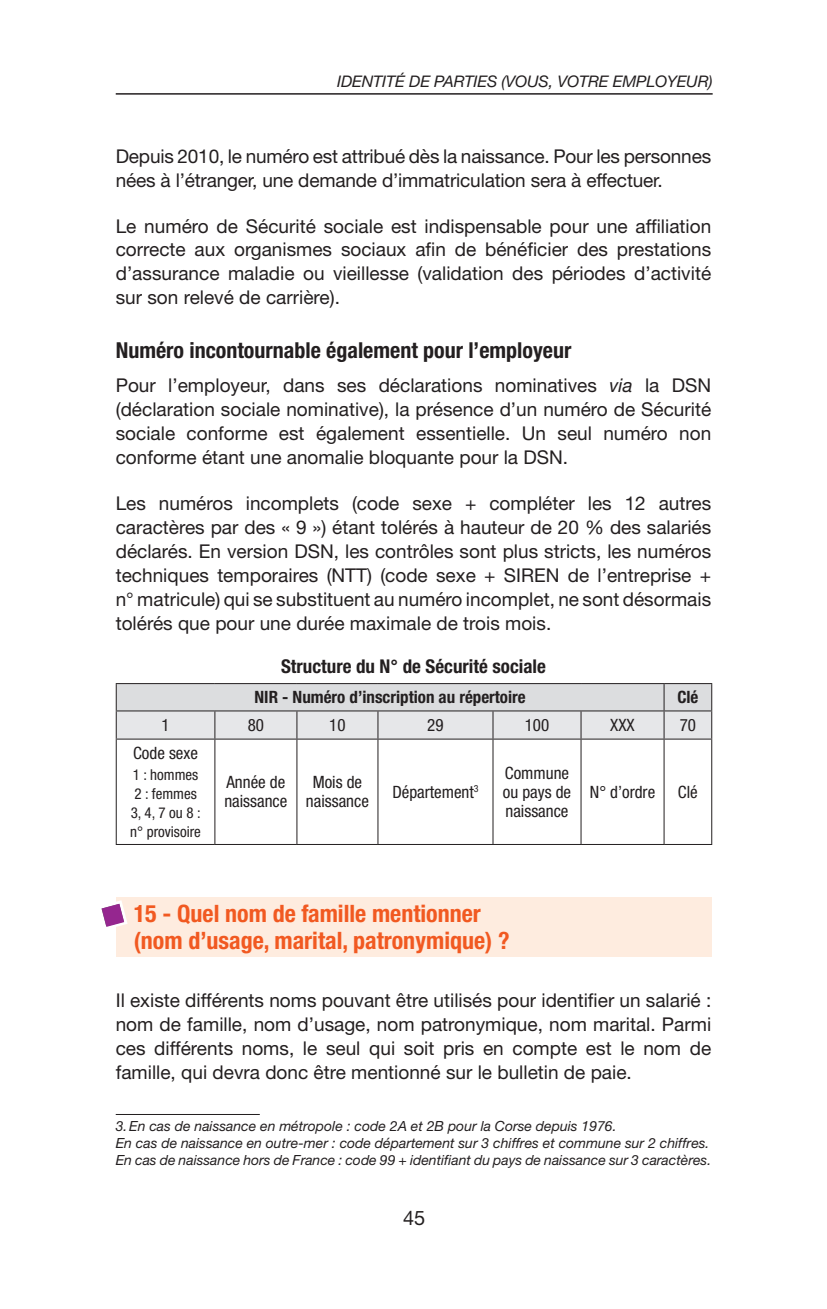
<style>
.page{position:relative;width:827px;height:1309px;background:#fff}
.page>*{position:absolute;margin:0;border:0;box-sizing:border-box;transform-origin:0 0}
._02-Sous-titre_CHAPITRE__section{font:700 condensed 24px/26.4px "Helvetica Neue LT Std";color:#f15921}
._03-Titre_troisième_niveau{font:700 condensed 22px "Helvetica Neue LT Std";color:#231f20}
.t1{font:20px "Helvetica Neue LT Std";color:#231f20}
.Texte_courant{font:19px/24px "Helvetica Neue LT Std";color:#231f20;text-align:justify}
.Titre_illu_et_tableaux{font:700 condensed 19px "Helvetica Neue LT Std";color:#231f20}
.Texte_tableau{font:condensed 17px/19px "Helvetica Neue LT Std";color:#231f20}
.Titre_texte_tableau{font:700 condensed 17px "Helvetica Neue LT Std";color:#231f20}
.t2{font:italic 16px "Helvetica Neue LT Std";letter-spacing:-.01em;color:#231f20}
.Texte_tableau-2{font:condensed 15px/19px "Helvetica Neue LT Std";color:#231f20}
.Note_de_bas_de_page{font:italic 14px "Helvetica Neue LT Std";color:#231f20}
.s1{font-style:italic}
</style>
<div class="page">
<hr style="left:116px;top:93px;width:596px;height:2px;background:#231f20">
<svg style="left:116px;top:683px;width:596px;height:55px;background:#d7d8da"></svg>
<hr style="left:116px;top:738px;width:99px;height:1px;background:#231f20">
<hr style="left:116px;top:739px;width:1px;height:105px;background:#231f20">
<hr style="left:215px;top:738px;width:82px;height:1px;background:#231f20">
<hr style="left:214px;top:739px;width:1px;height:105px;background:#231f20">
<hr style="left:297px;top:738px;width:81px;height:1px;background:#231f20">
<hr style="left:296px;top:739px;width:1px;height:105px;background:#231f20">
<hr style="left:378px;top:738px;width:115px;height:1px;background:#231f20">
<hr style="left:377px;top:739px;width:1px;height:105px;background:#231f20">
<hr style="left:493px;top:738px;width:88px;height:1px;background:#231f20">
<hr style="left:492px;top:739px;width:1px;height:105px;background:#231f20">
<hr style="left:581px;top:738px;width:83px;height:1px;background:#231f20">
<hr style="left:580px;top:739px;width:1px;height:105px;background:#231f20">
<hr style="left:664px;top:738px;width:48px;height:1px;background:#231f20">
<hr style="left:663px;top:739px;width:1px;height:105px;background:#231f20">
<hr style="left:711px;top:739px;width:1px;height:105px;background:#231f20">
<hr style="left:116px;top:844px;width:99px;height:1px;background:#231f20">
<hr style="left:215px;top:844px;width:82px;height:1px;background:#231f20">
<hr style="left:297px;top:844px;width:81px;height:1px;background:#231f20">
<hr style="left:378px;top:844px;width:115px;height:1px;background:#231f20">
<hr style="left:493px;top:844px;width:88px;height:1px;background:#231f20">
<hr style="left:581px;top:844px;width:83px;height:1px;background:#231f20">
<hr style="left:664px;top:844px;width:48px;height:1px;background:#231f20">
<div style="left:116px;top:897px;width:595px;height:59px;background:#feecdf"></div>
<hr style="left:116px;top:1114px;width:144px;height:1px;background:#231f20">
<svg style="left:101px;top:900px;width:27px;height:27px"></svg>
<p class="t2" style="left:337px;top:72px;width:377px">IDENTITÉ DE PARTIES (VOUS, VOTRE EMPLOYEUR)</p>
<p class="Texte_courant" style="left:116px;top:144px;width:597px">Depuis 2010, le numéro est attribué dès la naissance. Pour les personnes nées à l’étranger, une demande d’immatriculation sera à effectuer.</p>
<p class="Texte_courant" style="left:116px;top:214px;width:597px">Le numéro de Sécurité sociale est indispensable pour une affiliation correcte aux organismes sociaux afin de bénéficier des prestations d’assurance maladie ou vieillesse (validation des périodes d’activité sur son relevé de carrière).</p>
<p class="_03-Titre_troisième_niveau" style="left:116px;top:337px;width:457px">Numéro incontournable également pour l’employeur</p>
<p class="Texte_courant" style="left:116px;top:373px;width:597px">Pour l’employeur, dans ses déclarations nominatives <span class="s1">via</span> la DSN (déclaration sociale nominative), la présence d’un numéro de Sécurité sociale conforme est également essentielle. Un seul numéro non conforme étant une anomalie bloquante pour la DSN.</p>
<p class="Texte_courant" style="left:116px;top:491px;width:597px">Les numéros incomplets (code sexe + compléter les 12 autres caractères par des « 9 ») étant tolérés à hauteur de 20 % des salariés déclarés. En version DSN, les contrôles sont plus stricts, les numéros techniques temporaires (NTT) (code sexe + SIREN de l’entreprise + n° matricule) qui se substituent au numéro incomplet, ne sont désormais tolérés que pour une durée maximale de trois mois.</p>
<p class="Titre_illu_et_tableaux" style="left:281px;top:655px;width:266px">Structure du N° de Sécurité sociale</p>
<p class="Titre_texte_tableau" style="left:254px;top:687px;width:273px">NIR - Numéro d’inscription au répertoire</p>
<p class="Titre_texte_tableau" style="left:677px;top:687px;width:23px">Clé</p>
<p class="Texte_tableau" style="left:161px;top:715px;width:10px">1</p>
<p class="Texte_tableau" style="left:248px;top:715px;width:18px">80</p>
<p class="Texte_tableau" style="left:329px;top:715px;width:18px">10</p>
<p class="Texte_tableau" style="left:427px;top:715px;width:18px">29</p>
<p class="Texte_tableau" style="left:525px;top:715px;width:26px">100</p>
<p class="Texte_tableau" style="left:610px;top:715px;width:26px">XXX</p>
<p class="Texte_tableau" style="left:679px;top:715px;width:18px">70</p>
<p class="Texte_tableau" style="left:133px;top:743px;width:66px">Code sexe</p>
<p class="Texte_tableau-2" style="left:133px;top:765px;width:67px">1 : hommes</p>
<p class="Texte_tableau-2" style="left:134px;top:784px;width:64px">2 : femmes</p>
<p class="Texte_tableau-2" style="left:130px;top:803px;width:72px">3, 4, 7 ou 8 : n° provisoire</p>
<p class="Texte_tableau" style="left:503px;top:763px;width:70px;text-align:justify">Commune ou pays de naissance</p>
<p class="Texte_tableau" style="left:224px;top:772px;width:64px">Année de naissance</p>
<p class="Texte_tableau" style="left:306px;top:772px;width:64px;text-align:center">Mois de naissance</p>
<p class="Texte_tableau" style="left:392px;top:782px;width:88px">Département<sup>3</sup></p>
<p class="Texte_tableau" style="left:590px;top:782px;width:67px">N° d’ordre</p>
<p class="Texte_tableau" style="left:678px;top:782px;width:21px">Clé</p>
<p class="_02-Sous-titre_CHAPITRE__section" style="left:134px;top:900px;width:377px">15 - Quel nom de famille mentionner (nom d’usage, marital, patronymique) ?</p>
<p class="Texte_courant" style="left:116px;top:987px;width:597px">Il existe différents noms pouvant être utilisés pour identifier un salarié : nom de famille, nom d’usage, nom patronymique, nom marital. Parmi ces différents noms, le seul qui soit pris en compte est le nom de famille, qui devra donc être mentionné sur le bulletin de paie.</p>
<p class="Note_de_bas_de_page" style="left:116px;top:1118px;width:502px">3. En cas de naissance en métropole : code 2A et 2B pour la Corse depuis 1976.</p>
<p class="Note_de_bas_de_page" style="left:116px;top:1134px;width:595px">En cas de naissance en outre-mer : code département sur 3 chiffres et commune sur 2 chiffres.</p>
<p class="Note_de_bas_de_page" style="left:116px;top:1151px;width:597px">En cas de naissance hors de France : code 99 + identifiant du pays de naissance sur 3 caractères.</p>
<p class="t1" style="left:403px;top:1205px;width:24px">45</p>
</div>
